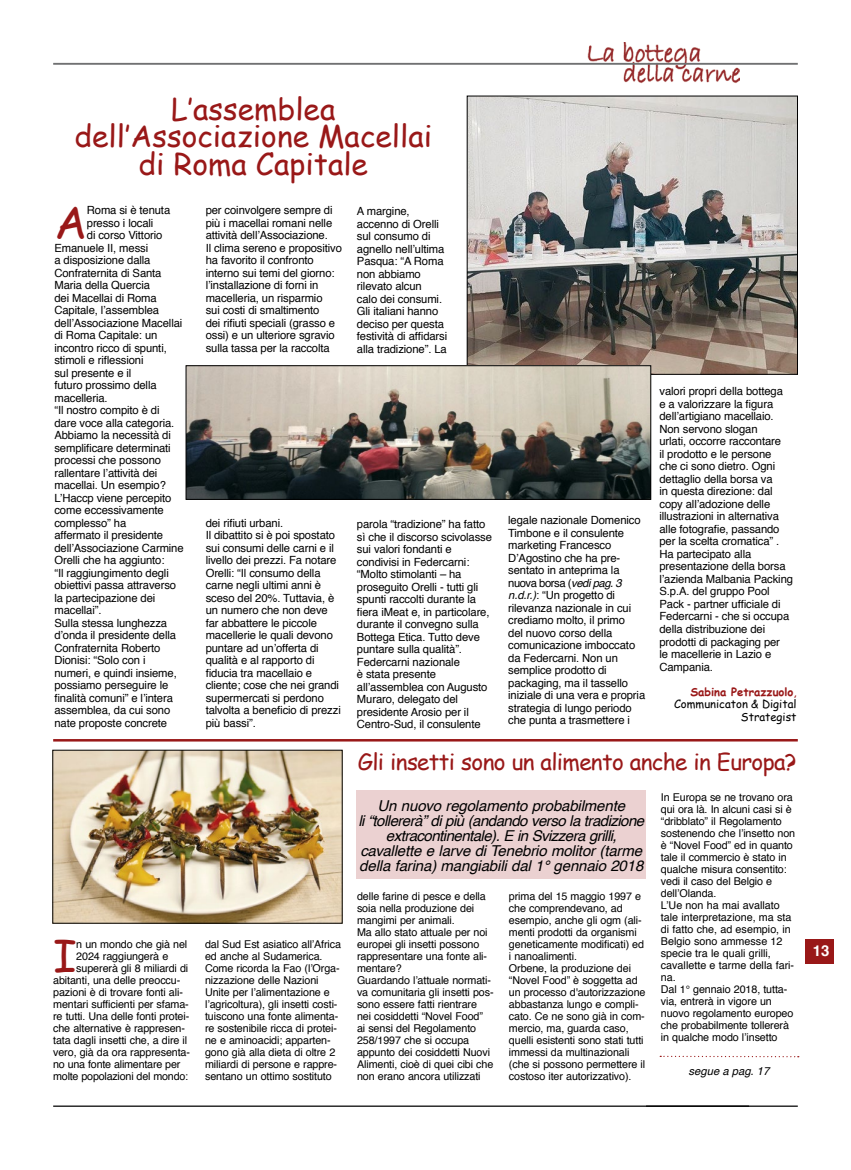
<style>
.page{position:relative;width:851px;height:1170px;background:#fff}
.page>*{position:absolute;margin:0;border:0;box-sizing:border-box;transform-origin:0 0}
.t1{font:44.88px "Comic Sans MS";color:#991818}
.t2{font:43.12px "Comic Sans MS";color:#991818}
.t3{font:30px/27.5px "Comic Sans MS";color:#991818;text-align:center}
.t4{font:22.5px "Comic Sans MS";letter-spacing:-.03em;color:#991818}
.t5{font:italic 15px/15px "Helvetica";letter-spacing:-.01em;color:#000;text-align:center}
.t6{font:700 15px "Helvetica";color:#fff}
.t7{font:11.25px/12.5px "Helvetica";letter-spacing:-.01em;color:#000}
.t8{font:11.25px/12.5px "Comic Sans MS";color:#000;text-align:right}
.t9{font:italic 11.25px "Helvetica";color:#000}
.t10{font:10.75px/12px "Helvetica";letter-spacing:-.01em;color:#000}
.s1{font-style:italic}
.s2{font-weight:700;color:#991818}
.s3{color:#991818}
</style>
<div class="page">
<img style="left:586px;top:43px;width:153px;height:41px">
<hr style="left:53px;top:63px;width:744px;height:2px;background:#707172">
<hr style="left:53px;top:1105px;width:744px;height:1px;background:#000">
<div style="left:804px;top:939px;width:29px;height:25px;background:#991818"></div>
<img style="left:469px;top:98px;width:326px;height:274px">
<img style="left:188px;top:367px;width:461px;height:130px">
<div style="left:186px;top:365px;width:465px;height:134px;border:1px solid #000"></div>
<hr style="left:53px;top:739px;width:744px;height:2px;background:#991818">
<div style="left:356px;top:790px;width:290px;height:88px;background:#ebd1d1"></div>
<svg style="left:660px;top:1055px;width:138px;height:2px"></svg>
<img style="left:54px;top:751px;width:286px;height:170px">
<h3 class="t3" style="left:75px;top:94px;width:359px">L’assemblea dell’Associazione Macellai di Roma Capitale</h3>
<h1 class="t1" style="left:54px;top:190px;width:34px">A</h1>
<p class="t7" style="left:87px;top:204px;width:85px">Roma si è tenuta</p>
<p class="t7" style="left:87px;top:217px;width:68px">presso i locali</p>
<p class="t7" style="left:87px;top:229px;width:77px">di corso Vittorio</p>
<p class="t7" style="left:54px;top:242px;width:95px">Emanuele II, messi</p>
<p class="t7" style="left:54px;top:254px;width:98px">a disposizione dalla</p>
<p class="t7" style="left:54px;top:267px;width:109px">Confraternita di Santa</p>
<p class="t7" style="left:54px;top:279px;width:97px">Maria della Quercia</p>
<p class="t7" style="left:54px;top:292px;width:104px">dei Macellai di Roma</p>
<p class="t7" style="left:54px;top:304px;width:106px">Capitale, l’assemblea</p>
<p class="t7" style="left:54px;top:317px;width:129px">dell’Associazione Macellai</p>
<p class="t7" style="left:54px;top:329px;width:104px">di Roma Capitale: un</p>
<p class="t7" style="left:54px;top:342px;width:114px">incontro ricco di spunti,</p>
<p class="t7" style="left:54px;top:354px;width:91px">stimoli e riflessioni</p>
<p class="t7" style="left:54px;top:367px;width:78px">sul presente e il</p>
<p class="t7" style="left:54px;top:379px;width:104px">futuro prossimo della</p>
<p class="t7" style="left:54px;top:392px;width:55px">macelleria.</p>
<p class="t7" style="left:54px;top:404px;width:107px">“Il nostro compito è di</p>
<p class="t7" style="left:54px;top:417px;width:121px">dare voce alla categoria.</p>
<p class="t7" style="left:54px;top:429px;width:118px">Abbiamo la necessità di</p>
<p class="t7" style="left:54px;top:442px;width:118px">semplificare determinati</p>
<p class="t7" style="left:54px;top:454px;width:108px">processi che possono</p>
<p class="t7" style="left:54px;top:467px;width:104px">rallentare l’attività dei</p>
<p class="t7" style="left:54px;top:479px;width:113px">macellai. Un esempio?</p>
<p class="t7" style="left:54px;top:492px;width:118px">L’Haccp viene percepito</p>
<p class="t7" style="left:54px;top:504px;width:111px">come eccessivamente</p>
<p class="t7" style="left:54px;top:517px;width:73px">complesso” ha</p>
<p class="t7" style="left:54px;top:529px;width:110px">affermato il presidente</p>
<p class="t7" style="left:54px;top:542px;width:131px">dell’Associazione Carmine</p>
<p class="t7" style="left:54px;top:554px;width:112px">Orelli che ha aggiunto:</p>
<p class="t7" style="left:54px;top:567px;width:116px">“Il raggiungimento degli</p>
<p class="t7" style="left:54px;top:579px;width:123px">obiettivi passa attraverso</p>
<p class="t7" style="left:54px;top:592px;width:102px">la partecipazione dei</p>
<p class="t7" style="left:54px;top:604px;width:49px">macellai”.</p>
<p class="t7" style="left:54px;top:617px;width:114px">Sulla stessa lunghezza</p>
<p class="t7" style="left:54px;top:629px;width:123px">d’onda il presidente della</p>
<p class="t7" style="left:54px;top:642px;width:107px">Confraternita Roberto</p>
<p class="t7" style="left:54px;top:654px;width:93px">Dionisi: “Solo con i</p>
<p class="t7" style="left:54px;top:667px;width:124px">numeri, e quindi insieme,</p>
<p class="t7" style="left:54px;top:679px;width:115px">possiamo perseguire le</p>
<p class="t7" style="left:54px;top:692px;width:120px">finalità comuni” e l’intera</p>
<p class="t7" style="left:54px;top:704px;width:117px">assemblea, da cui sono</p>
<p class="t7" style="left:54px;top:717px;width:114px">nate proposte concrete</p>
<p class="t7" style="left:206px;top:204px;width:138px">per coinvolgere sempre di più i macellai romani nelle attività dell’Associazione.<br>Il clima sereno e propositivo ha favorito il confronto interno sui temi del giorno: l’installazione di forni in macelleria, un risparmio<br>sui costi di smaltimento<br>dei rifiuti speciali (grasso e ossi) e un ulteriore sgravio sulla tassa per la raccolta</p>
<p class="t7" style="left:357px;top:205px;width:92px">A margine, accenno di Orelli sul consumo di agnello nell’ultima<br>Pasqua: “A Roma non abbiamo rilevato alcun<br>calo dei consumi.<br>Gli italiani hanno deciso per questa festività di affidarsi alla tradizione”. La</p>
<p class="t7" style="left:206px;top:517px;width:137px">dei rifiuti urbani.<br>Il dibattito si è poi spostato sui consumi delle carni e il livello dei prezzi. Fa notare<br>Orelli: “Il consumo della carne negli ultimi anni è sceso del 20%. Tuttavia, è un numero che non deve far abbattere le piccole macellerie le quali devono puntare ad un’offerta di qualità e al rapporto di fiducia tra macellaio e cliente; cose che nei grandi supermercati si perdono talvolta a beneficio di prezzi più bassi”.</p>
<p class="t7" style="left:357px;top:518px;width:137px">parola “tradizione” ha fatto sì che il discorso scivolasse sui valori fondanti e condivisi in Federcarni: “Molto stimolanti – ha proseguito Orelli - tutti gli spunti raccolti durante la fiera iMeat e, in particolare, durante il convegno sulla<br>Bottega Etica. Tutto deve puntare sulla qualità”.<br>Federcarni nazionale<br>è stata presente all’assemblea con Augusto<br>Muraro, delegato del presidente Arosio per il<br>Centro-Sud, il consulente</p>
<p class="t7" style="left:508px;top:514px;width:138px">legale nazionale Domenico<br>Timbone e il consulente marketing Francesco<br>D’Agostino che ha pre&shy;sentato in anteprima la nuova borsa (<span class="s1">vedi pag. 3 n.d.r.)</span>: “Un progetto di rilevanza nazionale in cui crediamo molto, il primo<br>del nuovo corso della comunicazione imboccato da Federcarni. Non un semplice prodotto di packaging, ma il tassello iniziale di una vera e propria strategia di lungo periodo che punta a trasmettere i</p>
<p class="t7" style="left:659px;top:385px;width:135px">valori propri della bottega<br>e a valorizzare la figura dell’artigiano macellaio.<br>Non servono slogan<br>urlati, occorre raccontare<br>il prodotto e le persone<br>che ci sono dietro. Ogni dettaglio della borsa va<br>in questa direzione: dal copy all’adozione delle illustrazioni in alternativa alle fotografie, passando per la scelta cromatica” .<br>Ha partecipato alla presentazione della borsa l’azienda Malbania Packing<br>S.p.A. del gruppo Pool<br>Pack - partner ufficiale di<br>Federcarni - che si occupa della distribuzione dei prodotti di packaging per<br>le macellerie in Lazio e<br>Campania.</p>
<p class="t8" style="left:674px;top:684px;width:124px"><span class="s2">Sabina Petrazzuolo</span><span class="s3">,<br></span>Communicaton &amp; Digital<br>Strategist</p>
<h2 class="t2" style="left:53px;top:923px;width:25px">I</h2>
<p class="t10" style="left:76px;top:938px;width:112px">n un mondo che già nel</p>
<p class="t10" style="left:76px;top:950px;width:93px">2024 raggiungerà e</p>
<p class="t10" style="left:76px;top:962px;width:113px">supererà gli 8 miliardi di</p>
<p class="t10" style="left:53px;top:974px;width:129px">abitanti, una delle preoccu-</p>
<p class="t10" style="left:53px;top:986px;width:131px">pazioni è di trovare fonti ali-</p>
<p class="t10" style="left:53px;top:998px;width:137px">mentari sufficienti per sfama-</p>
<p class="t10" style="left:53px;top:1010px;width:138px">re tutti. Una delle fonti protei-</p>
<p class="t10" style="left:53px;top:1022px;width:133px">che alternative è rappresen-</p>
<p class="t10" style="left:53px;top:1034px;width:135px">tata dagli insetti che, a dire il</p>
<p class="t10" style="left:53px;top:1046px;width:138px">vero, già da ora rappresenta-</p>
<p class="t10" style="left:53px;top:1058px;width:129px">no una fonte alimentare per</p>
<p class="t10" style="left:53px;top:1070px;width:136px">molte popolazioni del mondo:</p>
<p class="t10" style="left:205px;top:938px;width:137px">dal Sud Est asiatico all’Africa ed anche al Sudamerica.<br>Come ricorda la Fao (l’Orga&shy;nizzazione delle Nazioni<br>Unite per l’alimentazione e l’agricoltura), gli insetti costi&shy;tuiscono una fonte alimenta&shy;re sostenibile ricca di protei&shy;ne e aminoacidi; apparten&shy;gono già alla dieta di oltre 2 miliardi di persone e rappre&shy;sentano un ottimo sostituto</p>
<h3 class="t4" style="left:358px;top:744px;width:440px">Gli insetti sono un alimento anche in Europa?</h3>
<h3 class="t5" style="left:358px;top:798px;width:287px">Un nuovo regolamento probabilmente<br>li “tollererà” di più (andando verso la tradizione extracontinentale). E in Svizzera grilli, cavallette e larve di Tenebrio molitor (tarme della farina) mangiabili dal 1° gennaio 2018</h3>
<p class="t10" style="left:357px;top:890px;width:138px">delle farine di pesce e della soia nella produzione dei mangimi per animali.<br>Ma allo stato attuale per noi europei gli insetti possono rappresentare una fonte ali&shy;mentare?<br>Guardando l’attuale normati&shy;va comunitaria gli insetti pos&shy;sono essere fatti rientrare nei cosiddetti “Novel Food” ai sensi del Regolamento<br>258/1997 che si occupa appunto dei cosiddetti Nuovi<br>Alimenti, cioè di quei cibi che non erano ancora utilizzati</p>
<p class="t10" style="left:509px;top:890px;width:138px">prima del 15 maggio 1997 e che comprendevano, ad esempio, anche gli ogm (ali&shy;menti prodotti da organismi geneticamente modificati) ed i nanoalimenti.<br>Orbene, la produzione dei “Novel Food” è soggetta ad un processo d'autorizzazione abbastanza lungo e compli&shy;cato. Ce ne sono già in com&shy;mercio, ma, guarda caso, quelli esistenti sono stati tutti immessi da multinazionali (che si possono permettere il costoso iter autorizzativo).</p>
<p class="t10" style="left:660px;top:791px;width:136px">In Europa se ne trovano ora qui ora là. In alcuni casi si è “dribblato” il Regolamento sostenendo che l’insetto non è “Novel Food” ed in quanto tale il commercio è stato in qualche misura consentito: vedi il caso del Belgio e dell’Olanda.<br>L’Ue non ha mai avallato tale interpretazione, ma sta di fatto che, ad esempio, in<br>Belgio sono ammesse 12 specie tra le quali grilli, cavallette e tarme della fari&shy;na.<br>Dal 1° gennaio 2018, tutta&shy;via, entrerà in vigore un nuovo regolamento europeo che probabilmente tollererà in qualche modo l’insetto</p>
<p class="t9" style="left:688px;top:1061px;width:82px">segue a pag. 17</p>
<h3 class="t6" style="left:812px;top:938px;width:18px">13</h3>
</div>
